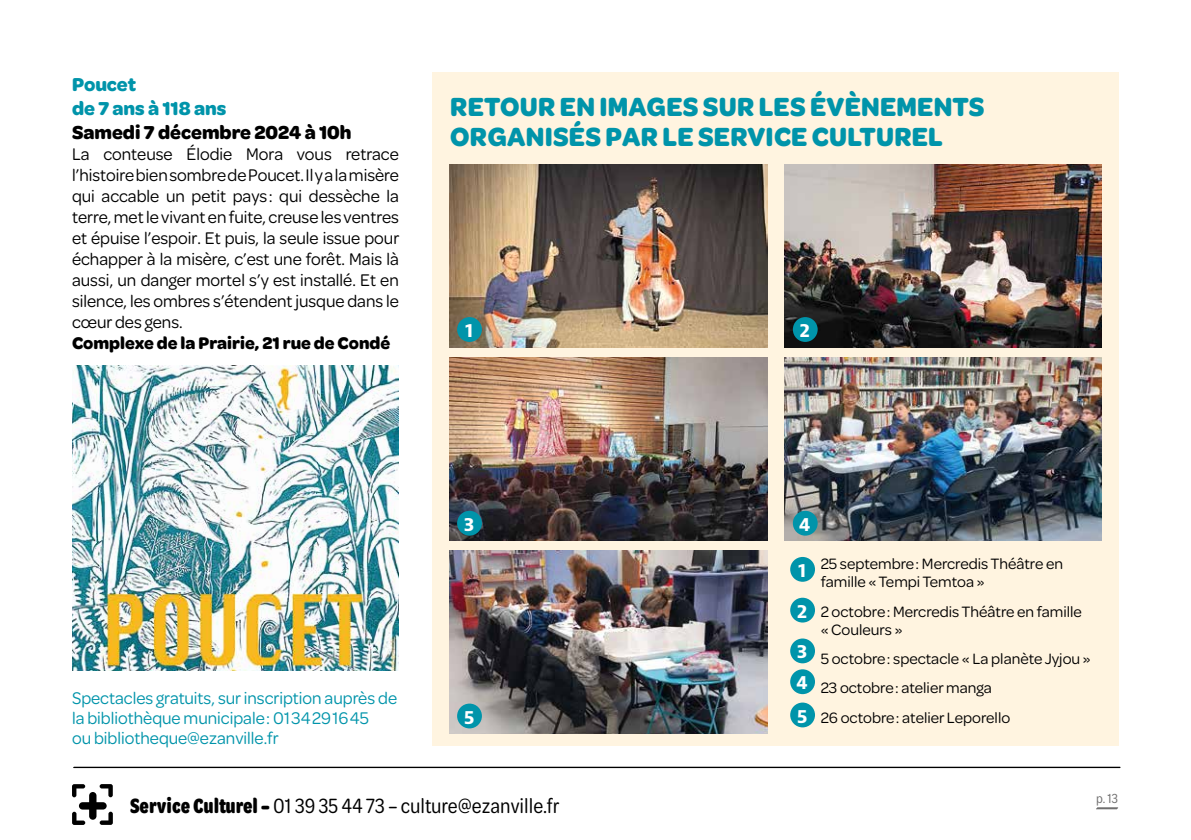
<style>
.page{position:relative;width:1191px;height:840px;background:#fff}
.page>*{position:absolute;margin:0;border:0;box-sizing:border-box;transform-origin:0 0}
.t1{font:700 28px/30px "Omnes";letter-spacing:.01em;color:#0094aa;scale:.95 1}
.t2{font:22px "Omnes Narrow";color:#000}
.t3{font:700 20px "Omnes";color:#000}
.t4{font:700 20px/24px "Omnes";color:#0094aa}
.t5{font:700 18.6px "Bernina Sans";color:#fff}
.t6{font:18px/21px "Omnes";color:#000;text-align:justify}
.t7{font:18px/20px "Omnes";color:#0094aa}
.t8{font:700 18px "Omnes";color:#000}
.t9{font:16px/18px "Omnes";color:#000}
.t10{font:14px "Omnes Narrow";color:#706f6f}
.s1{font-family:"Bernina Sans";font-weight:700;font-size:18.6px;color:#fff}
.s2{font-weight:700}
</style>
<div class="page">
<svg style="left:1096px;top:807px;width:22px;height:2px"></svg>
<svg style="left:73px;top:766px;width:1047px;height:1px"></svg>
<div style="left:433px;top:72px;width:686px;height:673px;background:#fff4e0"></div>
<svg style="left:72px;top:784px;width:41px;height:40px"></svg>
<div style="left:790px;top:556px;width:25px;height:25px;background:#0094aa;border-radius:50%"></div>
<div style="left:790px;top:597px;width:25px;height:25px;background:#0094aa;border-radius:50%"></div>
<div style="left:790px;top:638px;width:25px;height:25px;background:#0094aa;border-radius:50%"></div>
<div style="left:790px;top:669px;width:25px;height:24px;background:#0094aa;border-radius:50%"></div>
<div style="left:790px;top:702px;width:25px;height:25px;background:#0094aa;border-radius:50%"></div>
<img style="left:450px;top:164px;width:317px;height:183px">
<img style="left:450px;top:357px;width:317px;height:183px">
<img style="left:450px;top:550px;width:317px;height:183px">
<img style="left:784px;top:164px;width:318px;height:183px">
<img style="left:784px;top:357px;width:318px;height:183px">
<div style="left:457px;top:317px;width:25px;height:25px;background:#0094aa;border-radius:50%"></div>
<div style="left:457px;top:510px;width:25px;height:25px;background:#0094aa;border-radius:50%"></div>
<div style="left:457px;top:703px;width:25px;height:25px;background:#0094aa;border-radius:50%"></div>
<div style="left:793px;top:317px;width:24px;height:25px;background:#0094aa;border-radius:50%"></div>
<div style="left:793px;top:510px;width:24px;height:25px;background:#0094aa;border-radius:50%"></div>
<img style="left:72px;top:366px;width:327px;height:304px">
<p class="t4" style="left:72px;top:71px;width:156px">Poucet<br>de 7 ans à 118 ans</p>
<p class="t3" style="left:72px;top:118px;width:281px">Samedi 7 décembre 2024 à 10h</p>
<p class="t6" style="left:72px;top:142px;width:329px">La conteuse Élodie Mora vous retrace l’histoire bien sombre de Poucet. Il y a la misère qui accable un petit pays : qui dessèche la terre, met le vivant en fuite, creuse les ventres et épuise l’espoir. Et puis, la seule issue pour échapper à la misère, c’est une forêt. Mais là aussi, un danger mortel s’y est installé. Et en silence, les ombres s’étendent jusque dans le cœur des gens.</p>
<p class="t8" style="left:72px;top:330px;width:320px">Complexe de la Prairie, 21 rue de Condé</p>
<h1 class="t1" style="left:450px;top:90px;width:564px">RETOUR EN IMAGES SUR LES ÉVÈNEMENTS<br>ORGANISÉS PAR LE SERVICE CULTUREL</h1>
<p class="t5" style="left:465px;top:318px;width:10px">1</p>
<p class="t5" style="left:799px;top:318px;width:12px">2</p>
<p class="t7" style="left:72px;top:686px;width:326px">Spectacles gratuits, sur inscription auprès de la bibliothèque municipale : 01 34 29 16 45<br>ou bibliotheque@ezanville.fr</p>
<p class="t5" style="left:464px;top:511px;width:12px">3</p>
<p class="t5" style="left:464px;top:704px;width:12px">5</p>
<p class="t5" style="left:799px;top:511px;width:13px">4</p>
<p class="t9" style="left:820px;top:553px;width:244px;text-indent:-22px"><span class="s1">1</span> 25 septembre : Mercredis Théâtre en famille «Tempi Temtoa »</p>
<p class="t9" style="left:820px;top:601px;width:263px;text-indent:-24px"><span class="s1">2</span> 2 octobre : Mercredis Théâtre en famille « Couleurs »</p>
<p class="t9" style="left:796px;top:642px;width:296px;line-height:29.4px"><sup>3</sup> 5 octobre : spectacle « La planète Jyjou »<br><sup>4</sup> 23 octobre : atelier manga<br><span class="s1">5</span> 26 octobre : atelier Leporello</p>
<p class="t2" style="left:130px;top:790px;width:431px"><span class="s2">Service Culturel –</span> 01 39 35 44 73 – culture@ezanville.fr</p>
<p class="t10" style="left:1096px;top:789px;width:23px">p. 13</p>
</div>
